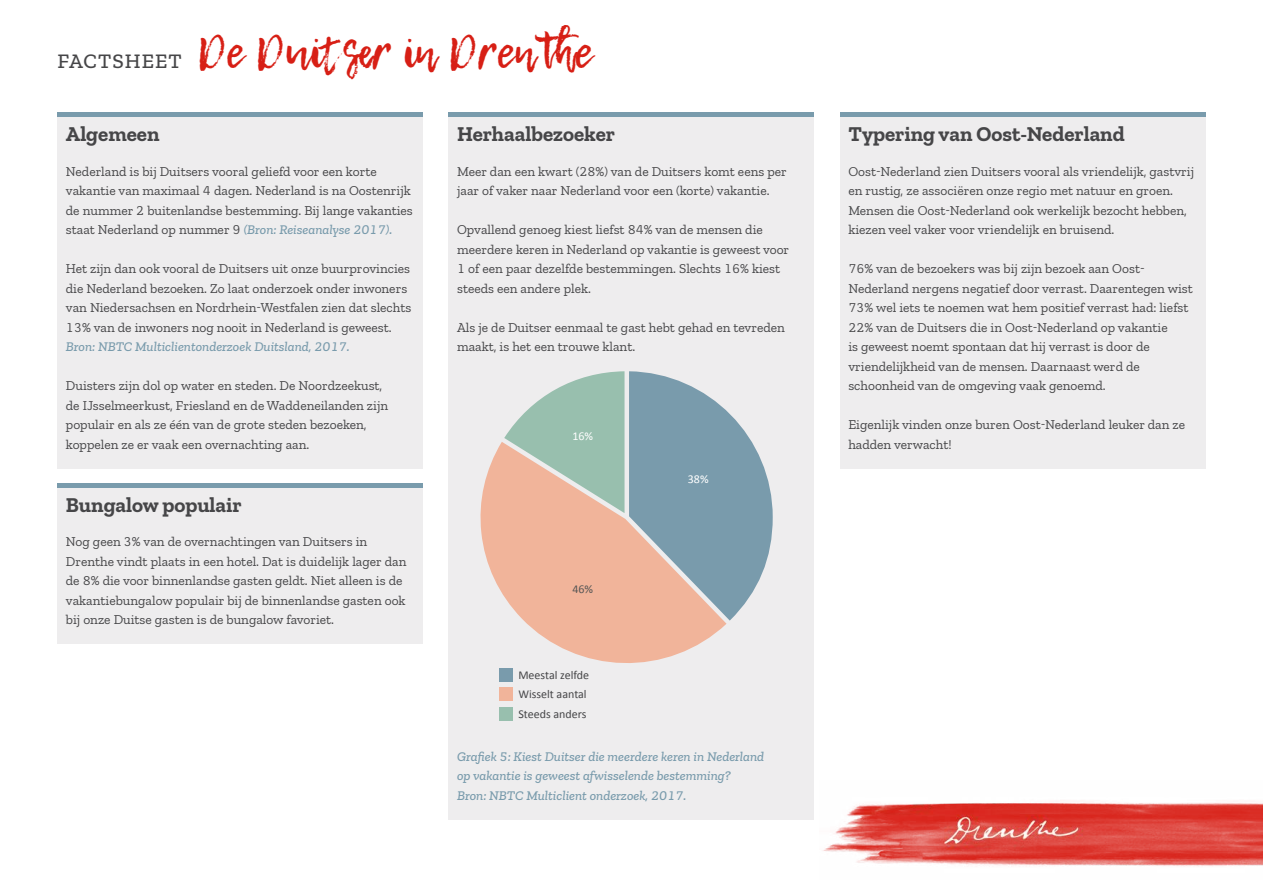
<style>
.page{position:relative;width:1263px;height:893px;background:#fff}
.page>*{position:absolute;margin:0;border:0;box-sizing:border-box;transform-origin:0 0}
.t1{font:45px "Lemon Tuesday";color:#d71f15}
.t2{font:700 21px "Zilla Slab";color:#464648}
.t3{font:500 21px "Zilla Slab";letter-spacing:.05em;color:#464648}
.t4{font:13.5px/19.5px "Zilla Slab";color:#464648}
.t5{font:italic 500 13.5px/19.5px "Zilla Slab";color:#799bac}
.t6{font:12px "Calibri";color:#464648}
.t7{font:12px "Calibri";color:#fff}
.t8{font:12px "Calibri";color:#565655}
.s1{font-weight:500;font-style:italic;color:#799bac}
</style>
<div class="page">
<img style="left:823px;top:802px;width:440px;height:65px">
<div style="left:57px;top:117px;width:366px;height:351px;background:#eeedee"></div>
<div style="left:840px;top:117px;width:365px;height:351px;background:#eeedee"></div>
<div style="left:57px;top:488px;width:366px;height:156px;background:#eeedee"></div>
<div style="left:449px;top:117px;width:365px;height:702px;background:#eeedee"></div>
<div style="left:57px;top:112px;width:366px;height:5px;background:#799bac"></div>
<div style="left:840px;top:112px;width:365px;height:5px;background:#799bac"></div>
<div style="left:57px;top:483px;width:366px;height:5px;background:#799bac"></div>
<div style="left:449px;top:112px;width:365px;height:5px;background:#799bac"></div>
<svg style="left:480px;top:442px;width:246px;height:221px;fill:#f1b49a"></svg>
<svg style="left:504px;top:371px;width:269px;height:250px"></svg>
<div style="left:499px;top:668px;width:14px;height:13px;background:#799bac"></div>
<div style="left:499px;top:687px;width:14px;height:14px;background:#f1b49a"></div>
<div style="left:499px;top:707px;width:14px;height:13px;background:#98bfae"></div>
<p class="t3" style="left:57px;top:49px;width:126px">FACTSHEET</p>
<p class="t1" style="left:197px;top:26px;width:396px">De Duitser in Drenthe</p>
<p class="t2" style="left:66px;top:122px;width:95px">Algemeen</p>
<p class="t4" style="left:66px;top:161px;width:348px">Nederland is bij Duitsers vooral geliefd voor een korte vakantie van maximaal 4 dagen. Nederland is na Oostenrijk de nummer 2 buitenlandse bestemming. Bij lange vakanties staat Nederland op nummer 9 <span class="s1">(Bron: Reiseanalyse 2017).</span></p>
<p class="t4" style="left:66px;top:259px;width:347px">Het zijn dan ook vooral de Duitsers uit onze buurprovincies die Nederland bezoeken. Zo laat onderzoek onder inwoners van Niedersachsen en Nordrhein-Westfalen zien dat slechts 13% van de inwoners nog nooit in Nederland is geweest.</p>
<p class="t5" style="left:66px;top:337px;width:285px">Bron: NBTC Multiclientonderzoek Duitsland, 2017.</p>
<p class="t4" style="left:66px;top:376px;width:324px">Duisters zijn dol op water en steden. De Noordzeekust, de IJsselmeerkust, Friesland en de Waddeneilanden zijn populair en als ze één van de grote steden bezoeken, koppelen ze er vaak een overnachting aan.</p>
<p class="t2" style="left:66px;top:492px;width:177px">Bungalow populair</p>
<p class="t4" style="left:66px;top:532px;width:342px">Nog geen 3% van de overnachtingen van Duitsers in Drenthe vindt plaats in een hotel. Dat is duidelijk lager dan de 8% die voor binnenlandse gasten geldt. Niet alleen is de vakantiebungalow populair bij de binnenlandse gasten ook bij onze Duitse gasten is de bungalow favoriet.</p>
<p class="t2" style="left:457px;top:122px;width:160px">Herhaalbezoeker</p>
<p class="t4" style="left:457px;top:161px;width:331px">Meer dan een kwart (28%) van de Duitsers komt eens per jaar of vaker naar Nederland voor een (korte) vakantie.</p>
<p class="t4" style="left:457px;top:220px;width:334px">Opvallend genoeg kiest liefst 84% van de mensen die meerdere keren in Nederland op vakantie is geweest voor 1 of een paar dezelfde bestemmingen. Slechts 16% kiest steeds een andere plek.</p>
<p class="t4" style="left:457px;top:317px;width:329px">Als je de Duitser eenmaal te gast hebt gehad en tevreden maakt, is het een trouwe klant.</p>
<p class="t7" style="left:572px;top:428px;width:22px">16%</p>
<p class="t8" style="left:572px;top:581px;width:22px">46%</p>
<p class="t6" style="left:518px;top:667px;width:72px">Meestal zelfde</p>
<p class="t6" style="left:518px;top:687px;width:70px">Wisselt aantal</p>
<p class="t6" style="left:518px;top:706px;width:70px">Steeds anders</p>
<p class="t7" style="left:688px;top:472px;width:22px">38%</p>
<p class="t5" style="left:457px;top:746px;width:309px">Grafiek 5: Kiest Duitser die meerdere keren in Nederland op vakantie is geweest afwisselende bestemming?</p>
<p class="t5" style="left:457px;top:785px;width:231px">Bron: NBTC Multiclient onderzoek, 2017.</p>
<p class="t2" style="left:848px;top:122px;width:278px">Typering van Oost-Nederland</p>
<p class="t4" style="left:848px;top:161px;width:347px">Oost-Nederland zien Duitsers vooral als vriendelijk, gastvrij en rustig, ze associëren onze regio met natuur en groen.<br>Mensen die Oost-Nederland ook werkelijk bezocht hebben, kiezen veel vaker voor vriendelijk en bruisend.</p>
<p class="t4" style="left:848px;top:259px;width:346px">76% van de bezoekers was bij zijn bezoek aan Oost-Nederland nergens negatief door verrast. Daarentegen wist 73% wel iets te noemen wat hem positief verrast had: liefst 22% van de Duitsers die in Oost-Nederland op vakantie</p>
<p class="t4" style="left:848px;top:337px;width:303px">is geweest noemt spontaan dat hij verrast is door de</p>
<p class="t4" style="left:848px;top:356px;width:293px">vriendelijkheid van de mensen. Daarnaast werd de schoonheid van de omgeving vaak genoemd.</p>
<p class="t4" style="left:848px;top:415px;width:338px">Eigenlijk vinden onze buren Oost-Nederland leuker dan ze hadden verwacht!</p>
</div>
